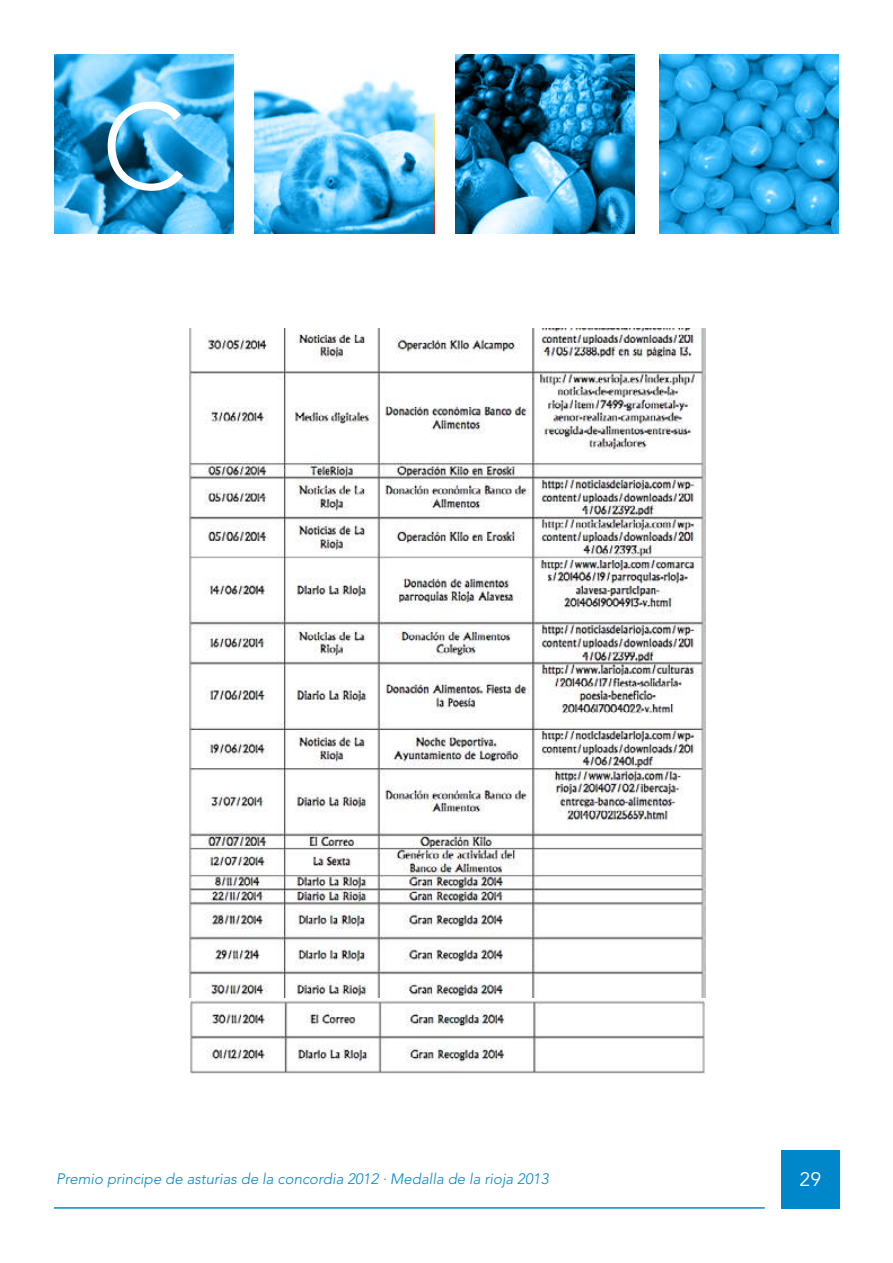
<style>
.page{position:relative;width:893px;height:1263px;background:#fff}
.page>*{position:absolute;margin:0;border:0;box-sizing:border-box;transform-origin:0 0}
.t1{font:300 120px "Avenir";color:#fff}
.t2{font:19.5px "Avenir";color:#fff}
.t3{font:italic 300 15px "Avenir";color:#0087ca}
</style>
<div class="page">
<div style="left:781px;top:1150px;width:58px;height:59px;background:#0087ca"></div>
<hr style="left:54px;top:1207px;width:711px;height:2px;background:#0087ca">
<img style="left:188px;top:328px;width:517px;height:669px">
<img style="left:190px;top:1000px;width:516px;height:74px">
<svg style="left:54px;top:54px;width:180px;height:179px;background:#3ba2d6"></svg>
<svg style="left:255px;top:80px;width:179px;height:153px;background:#75c7f0"></svg>
<svg style="left:455px;top:54px;width:180px;height:179px;background:#267eaa"></svg>
<svg style="left:660px;top:54px;width:179px;height:179px;background:#23a4e4"></svg>
<h1 class="t1" style="left:102px;top:77px;width:86px">C</h1>
<p class="t3" style="left:56px;top:1170px;width:494px">Premio principe de asturias de la concordia 2012 · Medalla de la rioja 2013</p>
<h2 class="t2" style="left:799px;top:1168px;width:23px">29</h2>
</div>
